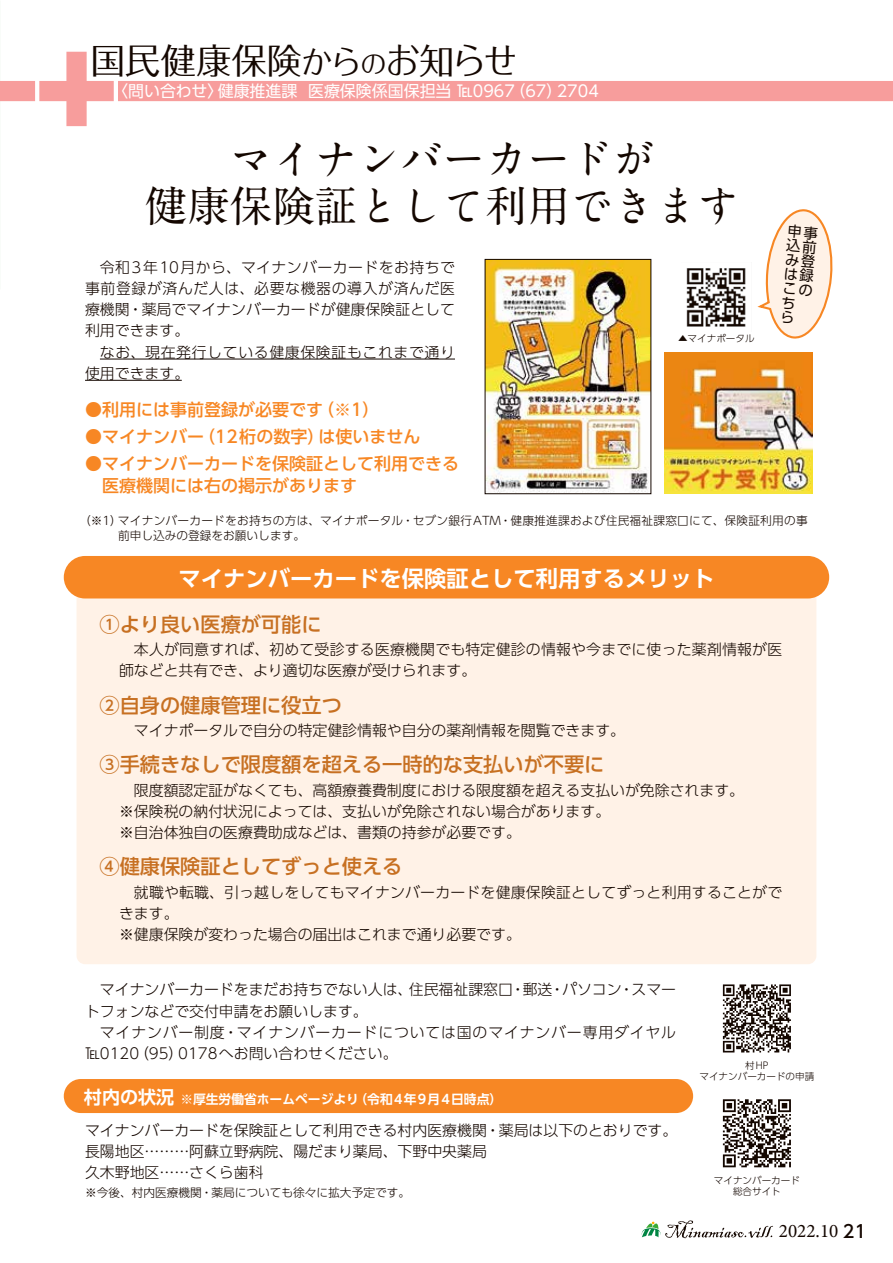
<style>
.page{position:relative;width:893px;height:1263px;background:#fff}
.page>*{position:absolute;margin:0;border:0;box-sizing:border-box;transform-origin:0 0}
.t1{font:700 42.45px/46.8px "A1 Mincho Std";color:#140700;text-align:center}
.t2{font:35.25px "Folk Pro";letter-spacing:-.015em;color:#140700}
.t3{font:700 22.35px "UD Shin Go Pro De";color:#fff}
.t4{font:500 20.25px "UD Shin Go Pro";color:#c77022}
.t5{font:19.2px "Minion Pro";color:#140700}
.t6{font:500 16.95px/22.4px "UD Shin Go Pro";color:#f78724}
.t7{font:15.9px "UD Shin Go Pro";color:#fff}
.t8{font:300 14.85px/21.3px "UD Shin Go Pro";color:#140700}
.t9{font:300 14.85px/21.3px "UD Shin Go Pro";letter-spacing:.045em;color:#140700}
.t10{font:14.4px/14.4px "UD Shin Go Pro";color:#140700;text-align:justify}
.t11{font:700 12.75px "UD Shin Go Pro De";color:#fff}
.t12{font:300 11.7px/14.9px "UD Shin Go Pro";letter-spacing:.02em;color:#140700}
.t13{font:300 11.7px "UD Shin Go Pro";color:#140700}
.t14{font:300 9.6px/10.6px "UD Shin Go Pro";color:#140700;text-align:center}
.s1{font-size:31.65px}
.s2{font-size:26.4px}
.s3{font-size:18px}
.s4{font-family:"UD Shin Go Pr 6";font-weight:500;font-size:17.55px}
</style>
<div class="page">
<svg style="left:757px;top:209px;width:76px;height:130px"></svg>
<div style="left:77px;top:573px;width:739px;height:391px;background:#fff2e7;border-radius:9px"></div>
<img style="left:664px;top:352px;width:149px;height:142px">
<img style="left:487px;top:261px;width:162px;height:231px">
<div style="left:485px;top:259px;width:166px;height:235px;border:1px solid #140700"></div>
<div style="left:64px;top:556px;width:765px;height:42px;background:#f78724;border-radius:21px"></div>
<hr style="left:100px;top:359px;width:355px;height:1px;background:#140700">
<hr style="left:85px;top:380px;width:97px;height:1px;background:#140700">
<div style="left:64px;top:1079px;width:629px;height:34px;background:#f78724;border-radius:17px"></div>
<div style="left:118px;top:81px;width:775px;height:20px;background:#f79d9c"></div>
<div style="left:0;top:81px;width:35px;height:20px;background:#f79d9c"></div>
<div style="left:66px;top:52px;width:21px;height:74px;background:#f79d9c"></div>
<div style="left:39px;top:81px;width:75px;height:20px;background:#f79d9c"></div>
<img style="left:686px;top:268px;width:60px;height:59px">
<svg style="left:723px;top:984px;width:68px;height:68px"></svg>
<svg style="left:723px;top:1099px;width:68px;height:68px"></svg>
<svg style="left:641px;top:1220px;width:132px;height:18px"></svg>
<h2 class="t2" style="left:90px;top:31px;width:429px">国民健康保険<span class="s1">から</span><span class="s2">の</span>お知らせ</h2>
<p class="t7" style="left:112px;top:79px;width:488px">〈問い合わせ〉健康推進課 医療保険係国保担当 ℡0967（67）2704</p>
<h1 class="t1" style="left:145px;top:130px;width:597px">マイナンバーカードが<br>健康保険証として利用できます</h1>
<p class="t8" style="left:85px;top:256px;width:372px;text-align:justify">　令和3年10月から、マイナンバーカードをお持ちで事前登録が済んだ人は、必要な機器の導入が済んだ医療機関・薬局でマイナンバーカードが健康保険証として利用できます。</p>
<p class="t9" style="left:85px;top:341px;width:371px;text-indent:15px">なお、現在発行している健康保険証もこれまで通り使用できます。</p>
<p class="t14" style="left:678px;top:333px;width:78px">▲マイナポータル</p>
<p class="t6" style="left:85px;top:398px;width:296px">●利用には事前登録が必要です（※1）</p>
<p class="t6" style="left:85px;top:425px;width:337px">●マイナンバー（12桁の数字）は使いません</p>
<p class="t6" style="left:85px;top:451px;width:376px">●マイナンバーカードを保険証として利用できる　医療機関には右の掲示があります</p>
<p class="t10" style="left:788px;top:223px;width:9px;rotate:5deg">申込みはこちら</p>
<p class="t10" style="left:804px;top:224px;width:9px;rotate:5deg">事前登録の</p>
<p class="t12" style="left:118px;top:512px;width:691px;text-indent:-39px">（※1）マイナンバーカードをお持ちの方は、マイナポータル・セブン銀行ATM・健康推進課および住民福祉課窓口にて、保険証利用の事前申し込みの登録をお願いします。</p>
<h3 class="t3" style="left:179px;top:560px;width:537px">マイナンバーカードを保険証として利用するメリット</h3>
<h3 class="t4" style="left:99px;top:608px;width:224px">①より良い医療が可能に</h3>
<p class="t8" style="left:119px;top:638px;width:665px">　本人が同意すれば、初めて受診する医療機関でも特定健診の情報や今までに使った薬剤情報が医師などと共有でき、より適切な医療が受けられます。</p>
<h3 class="t4" style="left:99px;top:688px;width:244px">②自身の健康管理に役立つ</h3>
<p class="t8" style="left:119px;top:719px;width:507px">　マイナポータルで自分の特定健診情報や自分の薬剤情報を閲覧できます。</p>
<h3 class="t4" style="left:99px;top:748px;width:506px">③手続きなしで限度額を超える一時的な支払いが不要に</h3>
<p class="t8" style="left:119px;top:779px;width:627px">　限度額認定証がなくても、高額療養費制度における限度額を超える支払いが免除されます。※保険税の納付状況によっては、支払いが免除されない場合があります。<br>※自治体独自の医療費助成などは、書類の持参が必要です。</p>
<h3 class="t4" style="left:99px;top:850px;width:304px">④健康保険証としてずっと使える</h3>
<p class="t8" style="left:119px;top:881px;width:665px">　就職や転職、引っ越しをしてもマイナンバーカードを健康保険証としてずっと利用することができます。<br>※健康保険が変わった場合の届出はこれまで通り必要です。</p>
<p class="t8" style="left:85px;top:978px;width:593px">　マイナンバーカードをまだお持ちでない人は、住民福祉課窓口・郵送・パソコン・スマートフォンなどで交付申請をお願いします。<br>　マイナンバー制度・マイナンバーカードについては国のマイナンバー専用ダイヤル℡0120（95）0178へお問い合わせください。</p>
<p class="t11" style="left:84px;top:1088px;width:420px"><span class="s3">村内の状況</span> ※厚生労働省ホームページより（令和4年9月4日時点）</p>
<p class="t8" style="left:85px;top:1119px;width:594px">マイナンバーカードを保険証として利用できる村内医療機関・薬局は以下のとおりです。長陽地区………阿蘇立野病院、陽だまり薬局、下野中央薬局<br>久木野地区……さくら歯科</p>
<p class="t13" style="left:85px;top:1183px;width:327px">※今後、村内医療機関・薬局についても徐々に拡大予定です。</p>
<p class="t14" style="left:699px;top:1060px;width:116px">村HP<br>マイナンバーカードの申請</p>
<p class="t14" style="left:714px;top:1175px;width:88px">マイナンバーカード総合サイト</p>
<p class="t5" style="left:779px;top:1218px;width:89px">2022.10 <span class="s4">21</span></p>
</div>
